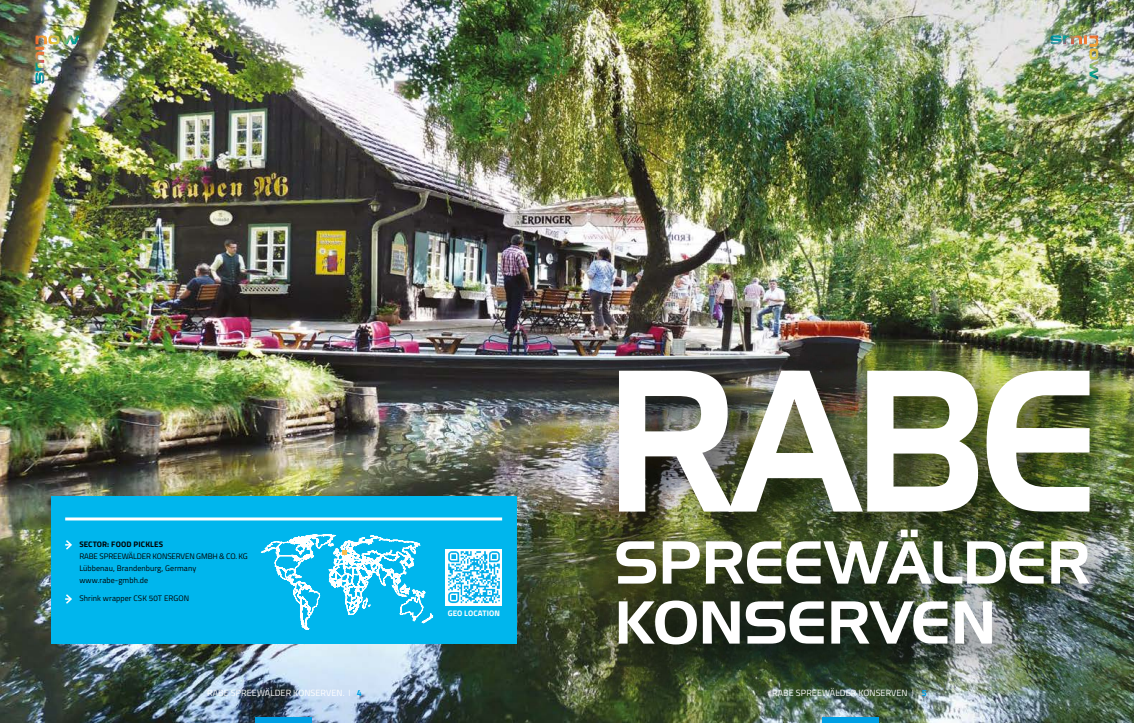
<style>
.page{position:relative;width:1134px;height:723px;background:#fff}
.page>*{position:absolute;margin:0;border:0;box-sizing:border-box;transform-origin:0 0}
.t1{font:200px "Hanzel Normal";color:#fff;scale:.9 1}
.t2{font:60px/60px "Hanzel Normal";color:#fff}
.t3{font:9px "Titillium Web";letter-spacing:.01em;color:#fff}
.t4{font:8px/12px "Titillium Web";letter-spacing:.01em;color:#000}
.t5{font:700 8px "Titillium Web";letter-spacing:.02em;color:#000}
.t6{font:700 8px "Titillium Web";letter-spacing:.01em;color:#fff}
.s1{font-weight:300}
.s2{font-weight:700;color:#009fe3}
</style>
<div class="page">
<img style="left:0;top:0;width:1134px;height:723px">
<img style="left:601px;top:353px;width:533px;height:336px">
<div style="left:51px;top:496px;width:465px;height:147px;background:#00b6ed"></div>
<svg style="left:65px;top:540px;width:7px;height:10px"></svg>
<hr style="left:65px;top:517px;width:437px;height:3px;background:#fff">
<svg style="left:65px;top:594px;width:7px;height:10px"></svg>
<svg style="left:261px;top:534px;width:172px;height:95px"></svg>
<img style="left:445px;top:549px;width:57px;height:57px">
<div style="left:822px;top:717px;width:57px;height:6px;background:#009fe3"></div>
<img style="left:1050px;top:35px;width:48px;height:25px">
<img style="left:35px;top:35px;width:45px;height:48px">
<div style="left:255px;top:717px;width:57px;height:6px;background:#009fe3"></div>
<p class="t5" style="left:79px;top:538px;width:85px">SECTOR: FOOD PICKLES</p>
<p class="t4" style="left:79px;top:550px;width:170px">RABE SPREEWÄLDER KONSERVEN GMBH &amp; CO. KG<br>Lübbenau, Brandenburg, Germany www.rabe-gmbh.de</p>
<p class="t4" style="left:79px;top:592px;width:111px">Shrink wrapper CSK 50T ERGON</p>
<p class="t6" style="left:448px;top:607px;width:54px">GEO LOCATION</p>
<h1 class="t1" style="left:606px;top:323px;width:550px">RABE</h1>
<h2 class="t2" style="left:614px;top:532px;width:478px">SPREEWÄLDER<br>KONSERVEN</h2>
<p class="t3" style="left:207px;top:686px;width:156px">RABE SPREEWÄLDER KONSERVEN. <span class="s1">I</span> <span class="s2">4</span></p>
<p class="t3" style="left:772px;top:686px;width:156px">RABE SPREEWÄLDER KONSERVEN <span class="s1">I</span> <span class="s2">5</span></p>
</div>
